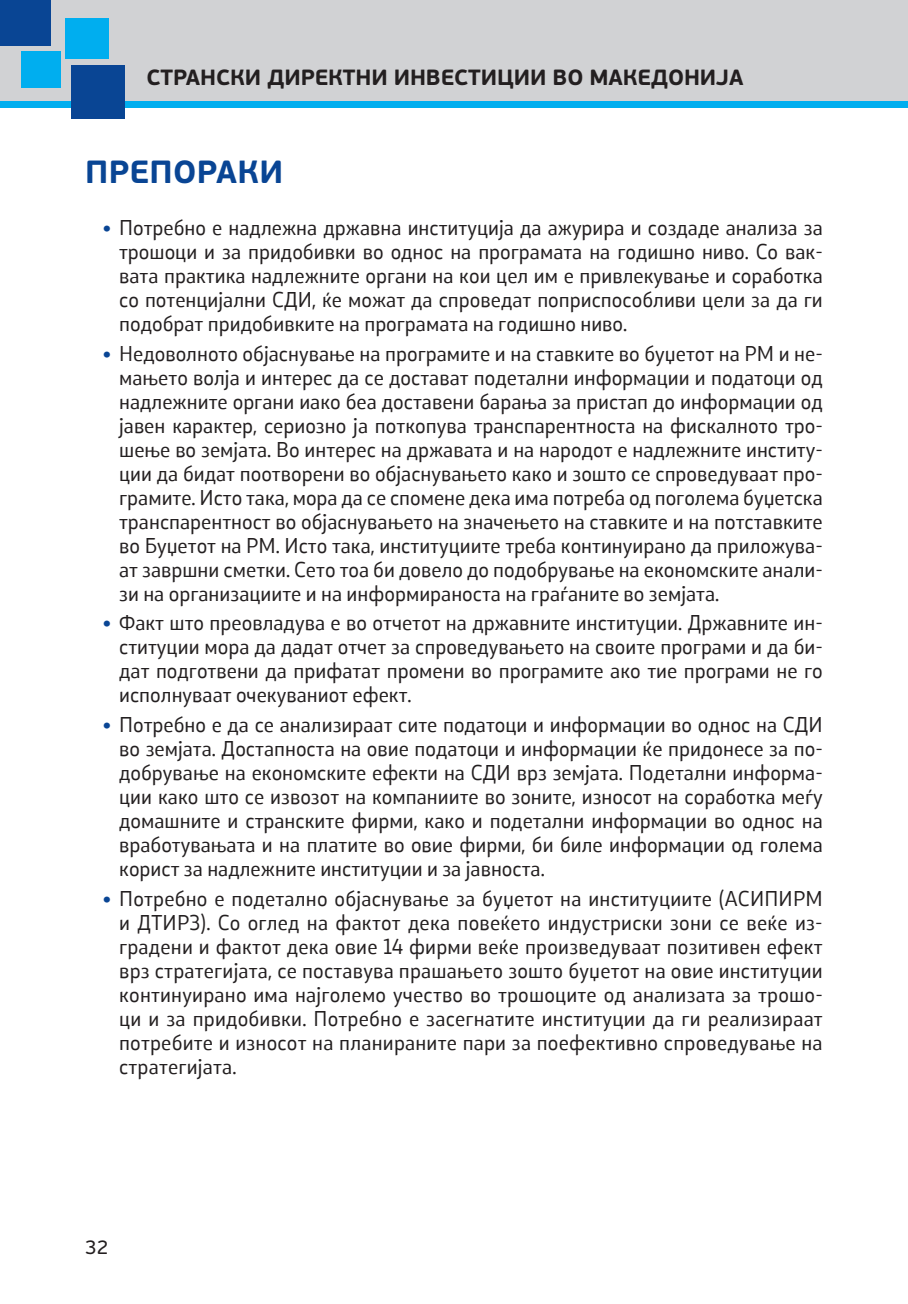
<style>
.page{position:relative;width:908px;height:1304px;background:#fff}
.page>*{position:absolute;margin:0;border:0;box-sizing:border-box;transform-origin:0 0}
.t1{font:700 32px "PF Beau Sans Pro";letter-spacing:.01em;color:#094594}
.t2{font:700 22px "PF Beau Sans Pro";letter-spacing:-.005em;color:#231f20}
.t3{font:20px/24px "Stobi Sans Offc";color:#231f20;text-align:justify}
.t4{font:20px "PF Beau Sans Pro";color:#231f20}
.s1{font-family:"PF Beau Sans Pro";font-weight:900;color:#094594}
</style>
<div class="page">
<div style="left:0;top:0;width:907px;height:108px;background:#00aeef"></div>
<hr style="left:907px;top:0;width:1px;height:108px;background:#00aeef">
<div style="left:0;top:0;width:907px;height:101px;background:#d1d2d4"></div>
<hr style="left:907px;top:0;width:1px;height:101px;background:#d1d2d4">
<div style="left:0;top:0;width:51px;height:46px;background:#094594"></div>
<div style="left:65px;top:18px;width:44px;height:41px;background:#00aeef"></div>
<div style="left:21px;top:52px;width:39px;height:36px;background:#00aeef"></div>
<div style="left:72px;top:66px;width:53px;height:53px;background:#094594"></div>
<p class="t2" style="left:146px;top:64px;width:598px">СТРАНСКИ ДИРЕКТНИ ИНВЕСТИЦИИ ВО МАКЕДОНИЈА</p>
<h1 class="t1" style="left:85px;top:152px;width:199px">ПРЕПОРАКИ</h1>
<p class="t3" style="left:119px;top:216px;width:704px;text-indent:-17px"><span class="s1">•</span> Потребно е надлежна државна институција да ажурира и создаде анализа за трошоци и за придобивки во однос на програмата на годишно ниво. Со вак&shy;вата практика надлежните органи на кои цел им е привлекување и соработка со потенцијални СДИ, ќе можат да спроведат поприспособливи цели за да ги подобрат придобивките на програмата на годишно ниво.</p>
<p class="t3" style="left:119px;top:342px;width:704px;text-indent:-17px"><span class="s1">•</span> Недоволното објаснување на програмите и на ставките во буџетот на РМ и не&shy;мањето волја и интерес да се достават подетални информации и податоци од надлежните органи иако беа доставени барања за пристап до информации од јавен карактер, сериозно ја поткопува транспарентноста на фискалното тро&shy;шење во земјата. Во интерес на државата и на народот е надлежните институ&shy;ции да бидат поотворени во објаснувањето како и зошто се спроведуваат про&shy;грамите. Исто така, мора да се спомене дека има потреба од поголема буџетска транспарентност во објаснувањето на значењето на ставките и на потставките во Буџетот на РМ. Исто така, институциите треба континуирано да приложува&shy;ат завршни сметки. Сето тоа би довело до подобрување на економските анали&shy;зи на организациите и на информираноста на граѓаните во земјата.</p>
<p class="t3" style="left:119px;top:611px;width:705px;text-indent:-17px"><span class="s1">•</span> Факт што преовладува е во отчетот на државните институции. Државните ин&shy;ституции мора да дадат отчет за спроведувањето на своите програми и да би&shy;дат подготвени да прифатат промени во програмите ако тие програми не го исполнуваат очекуваниот ефект.</p>
<p class="t3" style="left:119px;top:713px;width:704px;text-indent:-17px"><span class="s1">•</span> Потребно е да се анализираат сите податоци и информации во однос на СДИ во земјата. Достапноста на овие податоци и информации ќе придонесе за по&shy;добрување на економските ефекти на СДИ врз земјата. Подетални информа&shy;ции како што се извозот на компаниите во зоните, износот на соработка меѓу домашните и странските фирми, како и подетални информации во однос на вработувањата и на платите во овие фирми, би биле информации од голема корист за надлежните институции и за јавноста.</p>
<p class="t3" style="left:119px;top:886px;width:704px;text-indent:-17px"><span class="s1">•</span> Потребно е подетално објаснување за буџетот на институциите (АСИПИРМ и ДТИРЗ). Со оглед на фактот дека повеќето индустриски зони се веќе из&shy;градени и фактот дека овие 14 фирми веќе произведуваат позитивен ефект врз стратегијата, се поставува прашањето зошто буџетот на овие институции континуирано има најголемо учество во трошоците од анализата за трошо&shy;ци и за придобивки. Потребно е засегнатите институции да ги реализираат потребите и износот на планираните пари за поефективно спроведување на стратегијата.</p>
<p class="t4" style="left:85px;top:1236px;width:25px">32</p>
</div>
